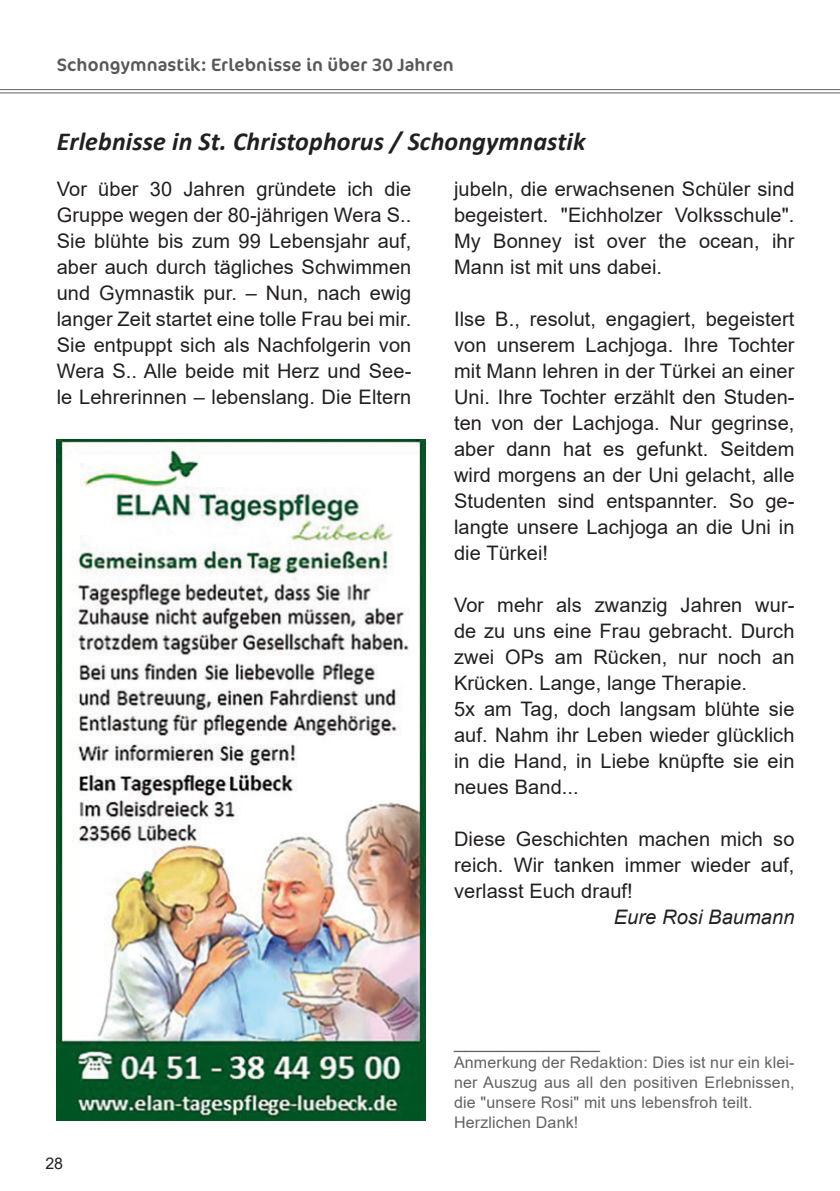
<style>
.page{position:relative;width:840px;height:1191px;background:#fff}
.page>*{position:absolute;margin:0;border:0;box-sizing:border-box;transform-origin:0 0}
.t1{font:italic 700 26px "Calibri";letter-spacing:.005em;color:#231f20}
.t2{font:20px/26px "Arial";letter-spacing:.005em;color:#231f20;text-align:justify}
.t3{font:italic 20px "Arial";letter-spacing:.005em;color:#231f20}
.t4{font:20px "Arial";color:#636366}
.t5{font:18px "Cocon Pro";letter-spacing:.01em;color:#57585a}
.t6{font:16px/20px "Arial";letter-spacing:.01em;color:#636366}
.t7{font:16px "Arial";color:#231f20}
</style>
<div class="page">
<img style="left:57px;top:439px;width:368px;height:681px">
<hr style="left:0;top:89px;width:839px;height:1px;background:#636366">
<hr style="left:0;top:93px;width:839px;height:1px;background:#636366">
<p class="t5" style="left:57px;top:58px;width:398px">Schongymnastik: Erlebnisse in über 30 Jahren</p>
<h1 class="t1" style="left:57px;top:123px;width:530px">Erlebnisse in St. Christophorus / Schongymnastik</h1>
<p class="t2" style="left:454px;top:176px;width:342px">jubeln, die erwachsenen Schüler sind begeistert. "Eichholzer Volksschule".<br>My Bonney ist over the ocean, ihr Mann ist mit uns dabei.</p>
<p class="t2" style="left:454px;top:306px;width:342px">Ilse B., resolut, engagiert, begeistert von unserem Lachjoga. Ihre Tochter mit Mann lehren in der Türkei an einer Uni. Ihre Tochter erzählt den Studen&shy;ten von der Lachjoga. Nur gegrinse, aber dann hat es gefunkt. Seitdem wird morgens an der Uni gelacht, alle Studenten sind entspannter. So ge&shy;langte unsere Lachjoga an die Uni in die Türkei!</p>
<p class="t2" style="left:454px;top:594px;width:342px;text-align:left">Vor mehr als zwanzig Jahren wur&shy;de zu uns eine Frau gebracht. Durch zwei OPs am Rücken, nur noch an<br>Krücken. Lange, lange Therapie.<br>5x am Tag, doch langsam blühte sie auf. Nahm ihr Leben wieder glücklich in die Hand, in Liebe knüpfte sie ein neues Band...</p>
<p class="t2" style="left:454px;top:828px;width:342px">Diese Geschichten machen mich so reich. Wir tanken immer wieder auf, verlasst Euch drauf!</p>
<p class="t3" style="left:613px;top:909px;width:182px">Eure Rosi Baumann</p>
<p class="t2" style="left:57px;top:178px;width:356px">Vor über 30 Jahren gründete ich die Gruppe wegen der 80-jährigen Wera S..<br>Sie blühte bis zum 99 Lebensjahr auf, aber auch durch tägliches Schwimmen und Gymnastik pur. – Nun, nach ewig langer Zeit startet eine tolle Frau bei mir.<br>Sie entpuppt sich als Nachfolgerin von Wera S.. Alle beide mit Herz und See&shy;le Lehrerinnen – lebenslang. Die Eltern</p>
<p class="t7" style="left:45px;top:1157px;width:19px">28</p>
<p class="t4" style="left:454px;top:1033px;width:147px">_____________</p>
<p class="t6" style="left:454px;top:1054px;width:342px">Anmerkung der Redaktion: Dies ist nur ein klei&shy;ner Auszug aus all den positiven Erlebnissen, die "unsere Rosi" mit uns lebensfroh teilt.<br>Herzlichen Dank!</p>
</div>
